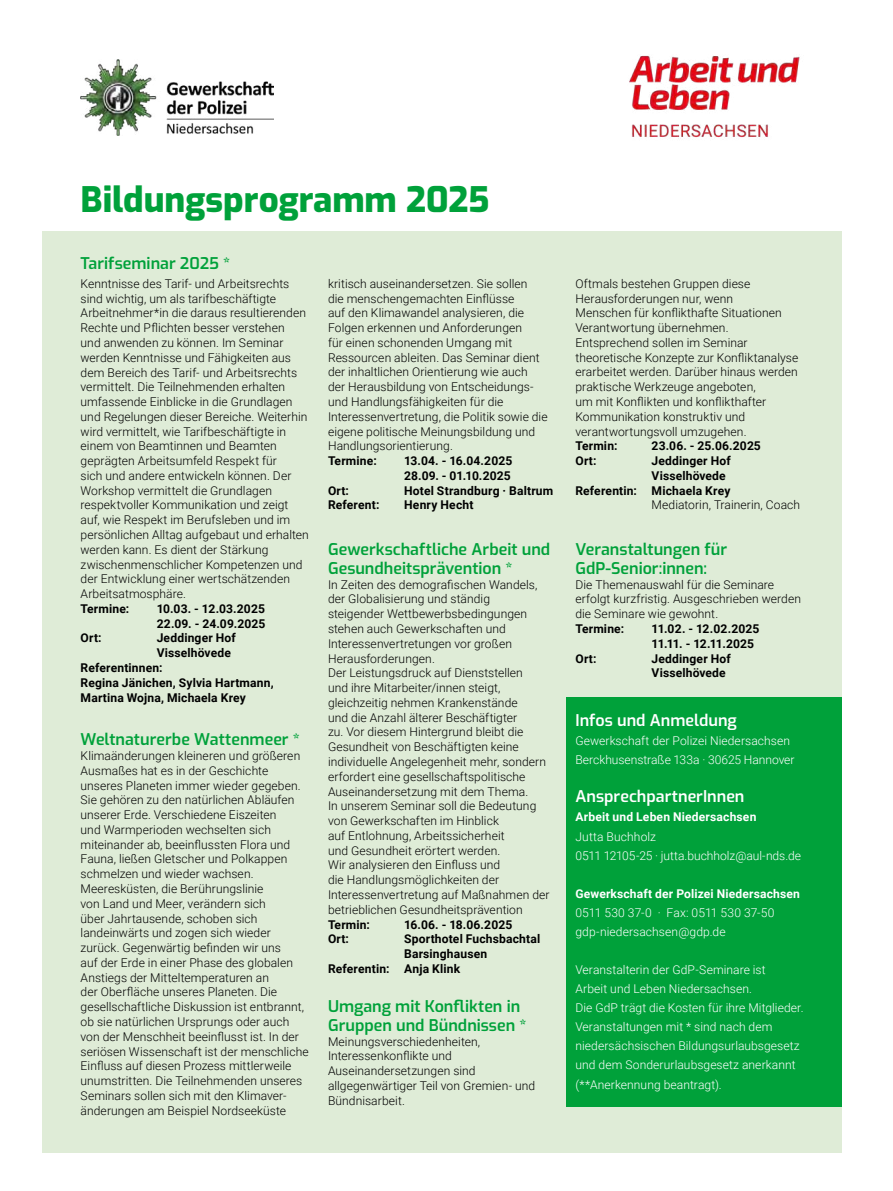
<style>
.page{position:relative;width:893px;height:1191px;background:#fff}
.page>*{position:absolute;margin:0;border:0;box-sizing:border-box;transform-origin:0 0}
.t1{font:800 34.95px "Exo";letter-spacing:-.005em;color:#00a13a}
.t2{font:600 16.05px/19px "Exo";color:#00a13a}
.t3{font:600 16.05px "Exo";color:#fff}
.t4{font:300 12.15px/14.7px "Roboto";letter-spacing:.005em;color:#000}
.t5{font:700 12.15px/14.7px "Roboto";letter-spacing:.015em;color:#000}
.t6{font:300 12.15px/19px "Roboto";letter-spacing:.005em;color:#fff}
.t7{font:700 12.15px "Roboto";letter-spacing:.015em;color:#fff}
</style>
<div class="page">
<div style="left:43px;top:231px;width:799px;height:921px;background:#dfecd7"></div>
<div style="left:566px;top:697px;width:276px;height:410px;background:#00a13a"></div>
<img style="left:81px;top:60px;width:193px;height:76px">
<img style="left:629px;top:55px;width:171px;height:83px">
<h1 class="t1" style="left:81px;top:173px;width:410px">Bildungsprogramm 2025</h1>
<h2 class="t2" style="left:81px;top:253px;width:151px">Tarifseminar 2025 *</h2>
<p class="t4" style="left:81px;top:276px;width:230px">Kenntnisse des Tarif- und Arbeitsrechts sind wichtig, um als tarifbeschäftigte Arbeitnehmer*in die daraus resultierenden Rechte und Pflichten besser verstehen<br>und anwenden zu können. Im Seminar werden Kenntnisse und Fähigkeiten aus dem Bereich des Tarif- und Arbeitsrechts vermittelt. Die Teilnehmenden erhalten umfassende Einblicke in die Grundlagen und Regelungen dieser Bereiche. Weiterhin wird vermittelt, wie Tarifbeschäftigte in einem von Beamtinnen und Beamten geprägten Arbeitsumfeld Respekt für<br>sich und andere entwickeln können. Der Workshop vermittelt die Grundlagen respektvoller Kommunikation und zeigt auf, wie Respekt im Berufsleben und im persönlichen Alltag aufgebaut und erhalten werden kann. Es dient der Stärkung zwischenmenschlicher Kompetenzen und der Entwicklung einer wertschätzenden Arbeitsatmosphäre.</p>
<p class="t5" style="left:81px;top:601px;width:50px">Termine:</p>
<p class="t5" style="left:157px;top:601px;width:110px">10.03. - 12.03.2025<br>22.09. - 24.09.2025</p>
<p class="t5" style="left:81px;top:630px;width:23px">Ort:</p>
<p class="t5" style="left:157px;top:630px;width:81px">Jeddinger Hof</p>
<p class="t5" style="left:157px;top:645px;width:76px">Visselhövede</p>
<p class="t5" style="left:81px;top:660px;width:84px">Referentinnen:</p>
<p class="t5" style="left:81px;top:674px;width:195px">Regina Jänichen, Sylvia Hartmann,</p>
<p class="t5" style="left:81px;top:689px;width:167px">Martina Wojna, Michaela Krey</p>
<h2 class="t2" style="left:81px;top:729px;width:221px">Weltnaturerbe Wattenmeer *</h2>
<p class="t4" style="left:81px;top:748px;width:230px">Klimaänderungen kleineren und größeren Ausmaßes hat es in der Geschichte unseres Planeten immer wieder gegeben.<br>Sie gehören zu den natürlichen Abläufen unserer Erde. Verschiedene Eiszeiten<br>und Warmperioden wechselten sich miteinander ab, beeinflussten Flora und Fauna, ließen Gletscher und Polkappen schmelzen und wieder wachsen.<br>Meeresküsten, die Berührungslinie<br>von Land und Meer, verändern sich<br>über Jahrtausende, schoben sich landeinwärts und zogen sich wieder zurück. Gegenwärtig befinden wir uns<br>auf der Erde in einer Phase des globalen Anstiegs der Mitteltemperaturen an<br>der Oberfläche unseres Planeten. Die gesellschaftliche Diskussion ist entbrannt, ob sie natürlichen Ursprungs oder auch von der Menschheit beeinflusst ist. In der seriösen Wissenschaft ist der menschliche Einfluss auf diesen Prozess mittlerweile unumstritten. Die Teilnehmenden unseres Seminars sollen sich mit den Klimaver&shy;änderungen am Beispiel Nordseeküste</p>
<p class="t4" style="left:328px;top:276px;width:221px">kritisch auseinandersetzen. Sie sollen<br>die menschengemachten Einflüsse<br>auf den Klimawandel analysieren, die Folgen erkennen und Anforderungen<br>für einen schonenden Umgang mit Ressourcen ableiten. Das Seminar dient der inhaltlichen Orientierung wie auch der Herausbildung von Entscheidungs&shy;und Handlungsfähigkeiten für die Interessenvertretung, die Politik sowie die eigene politische Meinungsbildung und Handlungsorientierung.</p>
<p class="t5" style="left:328px;top:453px;width:50px">Termine:</p>
<p class="t5" style="left:404px;top:453px;width:110px">13.04. - 16.04.2025<br>28.09. - 01.10.2025</p>
<p class="t5" style="left:328px;top:482px;width:23px">Ort:</p>
<p class="t5" style="left:404px;top:482px;width:151px">Hotel Strandburg · Baltrum</p>
<p class="t5" style="left:328px;top:497px;width:53px">Referent:</p>
<p class="t5" style="left:404px;top:497px;width:71px">Henry Hecht</p>
<h2 class="t2" style="left:328px;top:538px;width:224px">Gewerkschaftliche Arbeit und<br>Gesundheitsprävention *</h2>
<p class="t4" style="left:328px;top:576px;width:223px">In Zeiten des demografischen Wandels, der Globalisierung und ständig<br>steigender Wettbewerbsbedingungen stehen auch Gewerkschaften und Interessenvertretungen vor großen Herausforderungen.<br>Der Leistungsdruck auf Dienststellen<br>und ihre Mitarbeiter/innen steigt, gleichzeitig nehmen Krankenstände<br>und die Anzahl älterer Beschäftigter<br>zu. Vor diesem Hintergrund bleibt die Gesundheit von Beschäftigten keine individuelle Angelegenheit mehr, sondern erfordert eine gesellschaftspolitische Auseinandersetzung mit dem Thema.<br>In unserem Seminar soll die Bedeutung von Gewerkschaften im Hinblick<br>auf Entlohnung, Arbeitssicherheit<br>und Gesundheit erörtert werden.<br>Wir analysieren den Einfluss und<br>die Handlungsmöglichkeiten der Interessenvertretung auf Maßnahmen der betrieblichen Gesundheitsprävention</p>
<p class="t5" style="left:328px;top:916px;width:44px">Termin:</p>
<p class="t5" style="left:404px;top:916px;width:110px">16.06. - 18.06.2025</p>
<p class="t5" style="left:328px;top:931px;width:23px">Ort:</p>
<p class="t5" style="left:404px;top:931px;width:138px">Sporthotel Fuchsbachtal</p>
<p class="t5" style="left:404px;top:946px;width:85px">Barsinghausen</p>
<p class="t5" style="left:328px;top:960px;width:134px">Referentin: Anja Klink</p>
<h2 class="t2" style="left:328px;top:995px;width:200px">Umgang mit Konflikten in<br>Gruppen und Bündnissen *</h2>
<p class="t4" style="left:328px;top:1033px;width:209px">Meinungsverschiedenheiten,<br>Interessenkonflikte und<br>Auseinandersetzungen sind allgegenwärtiger Teil von Gremien- und<br>Bündnisarbeit.</p>
<p class="t4" style="left:575px;top:276px;width:224px">Oftmals bestehen Gruppen diese Herausforderungen nur, wenn<br>Menschen für konflikthafte Situationen Verantwortung übernehmen.<br>Entsprechend sollen im Seminar theoretische Konzepte zur Konfliktanalyse erarbeitet werden. Darüber hinaus werden praktische Werkzeuge angeboten,<br>um mit Konflikten und konflikthafter Kommunikation konstruktiv und verantwortungsvoll umzugehen.</p>
<p class="t5" style="left:575px;top:438px;width:44px">Termin:</p>
<p class="t5" style="left:652px;top:438px;width:111px">23.06. - 25.06.2025</p>
<p class="t5" style="left:575px;top:453px;width:23px">Ort:</p>
<p class="t5" style="left:652px;top:453px;width:81px">Jeddinger Hof</p>
<p class="t5" style="left:652px;top:468px;width:76px">Visselhövede</p>
<p class="t5" style="left:575px;top:482px;width:156px">Referentin: Michaela Krey</p>
<p class="t4" style="left:652px;top:497px;width:150px">Mediatorin, Trainerin, Coach</p>
<h2 class="t2" style="left:575px;top:538px;width:153px">Veranstaltungen für<br>GdP-Senior:innen:</h2>
<p class="t4" style="left:575px;top:576px;width:227px">Die Themenauswahl für die Seminare erfolgt kurzfristig. Ausgeschrieben werden die Seminare wie gewohnt.</p>
<p class="t5" style="left:575px;top:621px;width:50px">Termine:</p>
<p class="t5" style="left:652px;top:621px;width:109px">11.02. - 12.02.2025<br>11.11. - 12.11.2025</p>
<p class="t5" style="left:575px;top:650px;width:23px">Ort:</p>
<p class="t5" style="left:652px;top:650px;width:81px">Jeddinger Hof<br>Visselhövede</p>
<h2 class="t3" style="left:575px;top:708px;width:163px">Infos und Anmeldung</h2>
<p class="t6" style="left:575px;top:731px;width:221px">Gewerkschaft der Polizei Niedersachsen<br>Berckhusenstraße 133a · 30625 Hannover</p>
<h2 class="t3" style="left:575px;top:784px;width:171px">AnsprechpartnerInnen</h2>
<p class="t7" style="left:575px;top:808px;width:182px">Arbeit und Leben Niedersachsen</p>
<p class="t6" style="left:575px;top:826px;width:227px">Jutta Buchholz<br>0511 12105-25 · jutta.buchholz@aul-nds.de</p>
<p class="t7" style="left:575px;top:885px;width:226px">Gewerkschaft der Polizei Niedersachsen</p>
<p class="t6" style="left:575px;top:902px;width:201px">0511 530 37-0 · Fax: 0511 530 37-50 gdp-niedersachsen@gdp.de</p>
<p class="t6" style="left:575px;top:959px;width:230px">Veranstalterin der GdP-Seminare ist<br>Arbeit und Leben Niedersachsen.<br>Die GdP trägt die Kosten für ihre Mitglieder.<br>Veranstaltungen mit * sind nach dem niedersächsischen Bildungsurlaubsgesetz und dem Sonderurlaubsgesetz anerkannt (**Anerkennung beantragt).</p>
</div>
